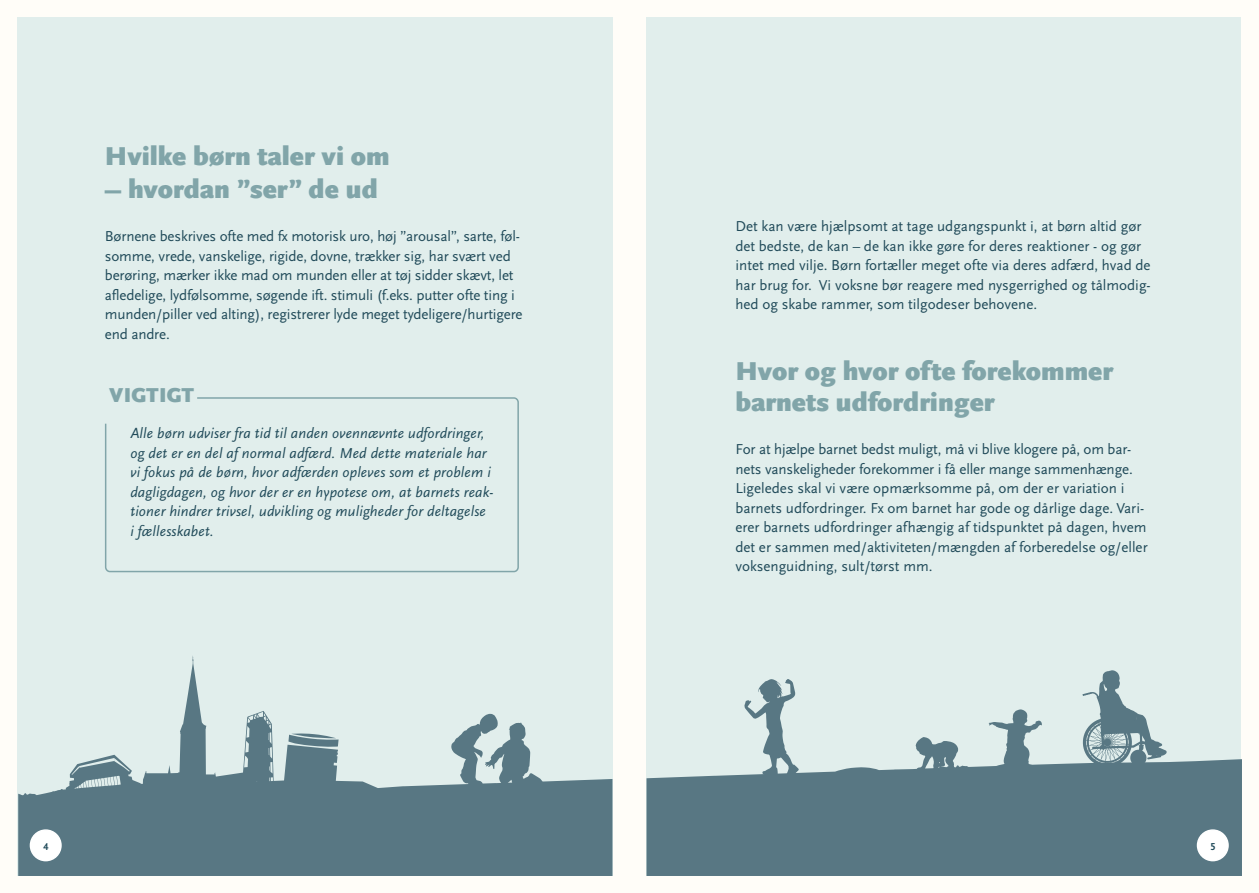
<style>
.page{position:relative;width:1259px;height:893px;background:#fffdf8}
.page>*{position:absolute;margin:0;border:0;box-sizing:border-box;transform-origin:0 0}
.t1{font:900 27px/31.5px "Scala Sans OT";color:#81a5a9}
.t2{font:900 21px "Scala Sans OT";letter-spacing:.01em;color:#81a5a9}
.t3{font:15px/19.5px "Scala Sans OT";color:#204a59}
.t4{font:italic 15px/19.5px "Scala Sans OT";letter-spacing:.01em;color:#204a59}
.t5{font:700 10.5px "Scala Sans OT";color:#204a59}
</style>
<div class="page">
<div style="left:17px;top:17px;width:595px;height:859px;background:#e1eeec"></div>
<div style="left:646px;top:17px;width:595px;height:859px;background:#e1eeec"></div>
<svg style="left:105px;top:397px;width:414px;height:176px"></svg>
<svg style="left:18px;top:656px;width:594px;height:220px"></svg>
<svg style="left:451px;top:714px;width:92px;height:78px"></svg>
<svg style="left:646px;top:749px;width:596px;height:127px;background:#66838d"></svg>
<svg style="left:988px;top:709px;width:54px;height:59px"></svg>
<svg style="left:915px;top:737px;width:43px;height:39px"></svg>
<svg style="left:744px;top:679px;width:55px;height:99px"></svg>
<svg style="left:1082px;top:670px;width:84px;height:97px"></svg>
<div style="left:30px;top:830px;width:31px;height:31px;background:#fff;border-radius:50%"></div>
<div style="left:30px;top:829px;width:32px;height:32px;border:1px solid #fff;border-radius:50%"></div>
<div style="left:1197px;top:830px;width:31px;height:31px;background:#fff;border-radius:50%"></div>
<div style="left:1196px;top:829px;width:32px;height:32px;border:1px solid #fff;border-radius:50%"></div>
<h1 class="t1" style="left:105px;top:141px;width:286px">Hvilke børn taler vi om</h1>
<h1 class="t1" style="left:105px;top:174px;width:274px">– hvordan ”ser” de ud</h1>
<p class="t3" style="left:105px;top:227px;width:419px">Børnene beskrives ofte med fx motorisk uro, høj ”arousal”, sarte, føl&shy;somme, vrede, vanskelige, rigide, dovne, trækker sig, har svært ved berøring, mærker ikke mad om munden eller at tøj sidder skævt, let afledelige, lydfølsomme, søgende ift. stimuli (f.eks. putter ofte ting i munden/piller ved alting), registrerer lyde meget tydeligere/hurtigere end andre.</p>
<h2 class="t2" style="left:109px;top:383px;width:86px">VIGTIGT</h2>
<p class="t4" style="left:130px;top:424px;width:365px">Alle børn udviser fra tid til anden ovennævnte udfordringer, og det er en del af normal adfærd. Med dette materiale har vi fokus på de børn, hvor adfærden opleves som et problem i dagligdagen, og hvor der er en hypotese om, at barnets reak&shy;tioner hindrer trivsel, udvikling og muligheder for deltagelse<br>i fællesskabet.</p>
<p class="t3" style="left:735px;top:217px;width:417px">Det kan være hjælpsomt at tage udgangspunkt i, at børn altid gør det bedste, de kan – de kan ikke gøre for deres reaktioner - og gør intet med vilje. Børn fortæller meget ofte via deres adfærd, hvad de har brug for. Vi voksne bør reagere med nysgerrighed og tålmodig&shy;hed og skabe rammer, som tilgodeser behovene.</p>
<h1 class="t1" style="left:735px;top:356px;width:379px">Hvor og hvor ofte forekommer barnets udfordringer</h1>
<p class="t3" style="left:735px;top:440px;width:414px">For at hjælpe barnet bedst muligt, må vi blive klogere på, om bar&shy;nets vanskeligheder forekommer i få eller mange sammenhænge.<br>Ligeledes skal vi være opmærksomme på, om der er variation i barnets udfordringer. Fx om barnet har gode og dårlige dage. Vari&shy;erer barnets udfordringer afhængig af tidspunktet på dagen, hvem det er sammen med/aktiviteten/mængden af forberedelse og/eller voksenguidning, sult/tørst mm.</p>
<p class="t5" style="left:43px;top:840px;width:6px">4</p>
<p class="t5" style="left:1210px;top:840px;width:7px">5</p>
</div>
